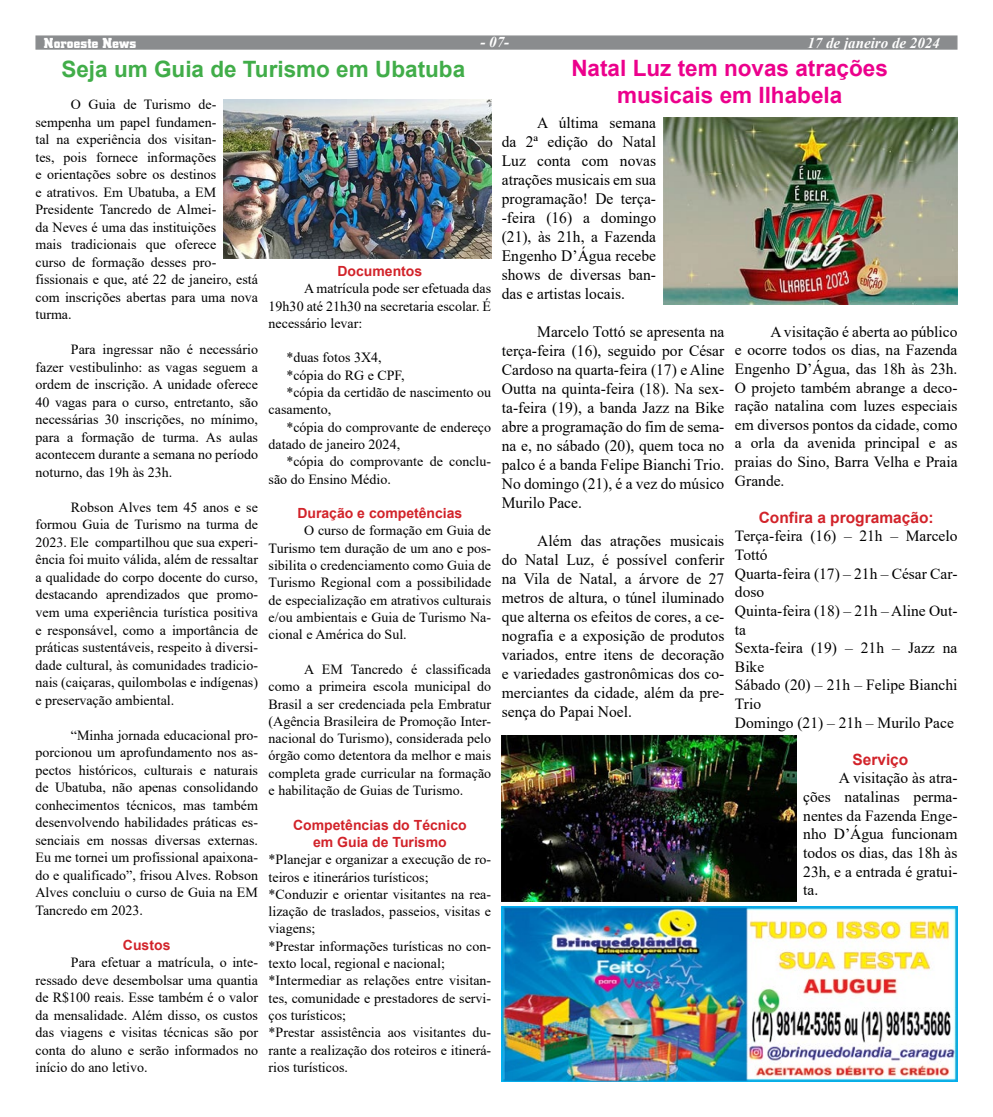
<style>
.page{position:relative;width:993px;height:1117px;background:#fff}
.page>*{position:absolute;margin:0;border:0;box-sizing:border-box;transform-origin:0 0}
.t1{font:700 22.5px/27px "Arial";color:#ec008c;text-align:center}
.t2{font:700 22.5px "Arial";color:#41ad49}
.t3{font:15.88px/19px "Times New Roman";color:#000;text-align:justify}
.t4{font:15.5px/18.6px "Times New Roman";color:#000;text-align:justify}
.t5{font:700 15.5px "Arial";color:#d2232a}
.t6{font:italic 700 15px "Times New Roman";color:#fff}
.t7{font:700 15px "City D";letter-spacing:.005em;color:#fff}
.t8{font:14px/17.5px "Times New Roman";color:#000;text-align:justify}
.t9{font:700 14px/17.2px "Arial";color:#d2232a;text-align:center}
</style>
<div class="page">
<div style="left:35px;top:35px;width:922px;height:15px;background:#8a8c8e;border:1px solid #8a8c8e"></div>
<img style="left:501px;top:906px;width:456px;height:175px">
<img style="left:223px;top:99px;width:268px;height:159px">
<img style="left:663px;top:117px;width:294px;height:188px">
<img style="left:501px;top:735px;width:294px;height:166px">
<p class="t7" style="left:44px;top:35px;width:94px">Noroeste News</p>
<p class="t6" style="left:480px;top:31px;width:30px">- 07-</p>
<p class="t6" style="left:807px;top:33px;width:134px">17 de janeiro de 2024</p>
<h1 class="t2" style="left:61px;top:54px;width:405px">Seja um Guia de Turismo em Ubatuba</h1>
<p class="t8" style="left:35px;top:95px;width:224px;text-align:left;text-indent:35px">O Guia de Turismo de&shy;sempenha um papel fundamen-<br>tal na experiência dos visitan-<br>tes, pois fornece informações<br>e orientações sobre os destinos<br>e atrativos. Em Ubatuba, a EM<br>Presidente Tancredo de Almei-<br>da Neves é uma das instituições<br>mais tradicionais que oferece<br>curso de formação desses pro&shy;fissionais e que, até 22 de janeiro, está com inscrições abertas para uma nova turma.</p>
<p class="t8" style="left:35px;top:340px;width:224px;text-indent:35px">Para ingressar não é necessário fazer vestibulinho: as vagas seguem a ordem de inscrição. A unidade oferece 40 vagas para o curso, entretanto, são necessárias 30 inscrições, no mínimo, para a formação de turma. As aulas acontecem durante a semana no período noturno, das 19h às 23h.</p>
<p class="t8" style="left:35px;top:498px;width:224px;text-indent:35px">Robson Alves tem 45 anos e se formou Guia de Turismo na turma de 2023. Ele compartilhou que sua experi&shy;ência foi muito válida, além de ressaltar a qualidade do corpo docente do curso, destacando aprendizados que promo&shy;vem uma experiência turística positiva e responsável, como a importância de práticas sustentáveis, respeito à diversi&shy;dade cultural, às comunidades tradicio&shy;nais (caiçaras, quilombolas e indígenas) e preservação ambiental.</p>
<p class="t8" style="left:35px;top:725px;width:224px;text-indent:35px">“Minha jornada educacional pro&shy;porcionou um aprofundamento nos as&shy;pectos históricos, culturais e naturais de Ubatuba, não apenas consolidando conhecimentos técnicos, mas também desenvolvendo habilidades práticas es&shy;senciais em nossas diversas externas.<br>Eu me tornei um profissional apaixona&shy;do e qualificado”, frisou Alves. Robson Alves concluiu o curso de Guia na EM Tancredo em 2023.</p>
<p class="t9" style="left:123px;top:936px;width:49px">Custos</p>
<p class="t8" style="left:35px;top:953px;width:224px;text-indent:35px">Para efetuar a matrícula, o inte&shy;ressado deve desembolsar uma quantia de R$100 reais. Esse também é o valor da mensalidade. Além disso, os custos das viagens e visitas técnicas são por conta do aluno e serão informados no início do ano letivo.</p>
<h1 class="t1" style="left:571px;top:55px;width:318px">Natal Luz tem novas atrações musicais em Ilhabela</h1>
<p class="t3" style="left:501px;top:113px;width:156px;text-indent:35px">A última semana da 2ª edição do Natal Luz conta com novas atrações musicais em sua programação! De terça--feira (16) a domingo (21), às 21h, a Fazenda Engenho D’Água recebe shows de diversas ban&shy;das e artistas locais.</p>
<p class="t3" style="left:501px;top:322px;width:224px;text-indent:35px">Marcelo Tottó se apresenta na terça-feira (16), seguido por César Cardoso na quarta-feira (17) e Aline Outta na quinta-feira (18). Na sex&shy;ta-feira (19), a banda Jazz na Bike abre a programação do fim de sema&shy;na e, no sábado (20), quem toca no palco é a banda Felipe Bianchi Trio.<br>No domingo (21), é a vez do músico Murilo Pace.</p>
<p class="t3" style="left:501px;top:530px;width:224px;text-indent:35px">Além das atrações musicais do Natal Luz, é possível conferir na Vila de Natal, a árvore de 27 metros de altura, o túnel iluminado que alterna os efeitos de cores, a ce&shy;nografia e a exposição de produtos variados, entre itens de decoração e variedades gastronômicas dos co&shy;merciantes da cidade, além da pre&shy;sença do Papai Noel.</p>
<p class="t9" style="left:337px;top:262px;width:86px">Documentos</p>
<p class="t8" style="left:268px;top:279px;width:224px;text-indent:35px">A matrícula pode ser efetuada das 19h30 até 21h30 na secretaria escolar. É necessário levar:</p>
<p class="t8" style="left:286px;top:348px;width:97px">*duas fotos 3X4,</p>
<p class="t8" style="left:286px;top:366px;width:120px">*cópia do RG e CPF,</p>
<p class="t8" style="left:286px;top:383px;width:206px">*cópia da certidão de nascimento ou</p>
<p class="t8" style="left:268px;top:400px;width:64px">casamento,</p>
<p class="t8" style="left:286px;top:417px;width:206px">*cópia do comprovante de endereço</p>
<p class="t8" style="left:268px;top:435px;width:133px">datado de janeiro 2024,</p>
<p class="t8" style="left:286px;top:452px;width:206px">*cópia do comprovante de conclu-</p>
<p class="t8" style="left:268px;top:469px;width:124px">são do Ensino Médio.</p>
<p class="t9" style="left:297px;top:504px;width:166px">Duração e competências</p>
<p class="t8" style="left:268px;top:521px;width:224px;text-indent:35px">O curso de formação em Guia de Turismo tem duração de um ano e pos&shy;sibilita o credenciamento como Guia de Turismo Regional com a possibilidade de especialização em atrativos culturais e/ou ambientais e Guia de Turismo Na&shy;cional e América do Sul.</p>
<p class="t8" style="left:268px;top:660px;width:224px;text-indent:35px">A EM Tancredo é classificada como a primeira escola municipal do Brasil a ser credenciada pela Embratur (Agência Brasileira de Promoção Inter&shy;nacional do Turismo), considerada pelo órgão como detentora da melhor e mais completa grade curricular na formação e habilitação de Guias de Turismo.</p>
<p class="t9" style="left:293px;top:816px;width:175px">Competências do Técnico em Guia de Turismo</p>
<p class="t8" style="left:268px;top:850px;width:224px;text-align:left">*Planejar e organizar a execução de ro&shy;teiros e itinerários turísticos; *Conduzir e orientar visitantes na rea&shy;lização de traslados, passeios, visitas e viagens;<br>*Prestar informações turísticas no con&shy;texto local, regional e nacional; *Intermediar as relações entre visitan&shy;tes, comunidade e prestadores de servi&shy;ços turísticos;<br>*Prestar assistência aos visitantes du&shy;rante a realização dos roteiros e itinerá&shy;rios turísticos.</p>
<p class="t4" style="left:734px;top:321px;width:224px;text-indent:35px">A visitação é aberta ao público e ocorre todos os dias, na Fazenda Engenho D’Água, das 18h às 23h.<br>O projeto também abrange a deco&shy;ração natalina com luzes especiais em diversos pontos da cidade, como a orla da avenida principal e as praias do Sino, Barra Velha e Praia Grande.</p>
<p class="t5" style="left:758px;top:506px;width:176px">Confira a programação:</p>
<p class="t4" style="left:734px;top:526px;width:224px;text-align:left">Terça-feira (16) – 21h – Marcelo<br>Tottó<br>Quarta-feira (17) – 21h – César Car&shy;doso<br>Quinta-feira (18) – 21h – Aline Out&shy;ta<br>Sexta-feira (19) – 21h – Jazz na<br>Bike<br>Sábado (20) – 21h – Felipe Bianchi<br>Trio<br>Domingo (21) – 21h – Murilo Pace</p>
<p class="t5" style="left:852px;top:748px;width:58px">Serviço</p>
<p class="t4" style="left:803px;top:768px;width:156px;text-indent:35px">A visitação às atra&shy;ções natalinas perma&shy;nentes da Fazenda Enge&shy;nho D’Água funcionam todos os dias, das 18h às 23h, e a entrada é gratui&shy;ta.</p>
</div>
